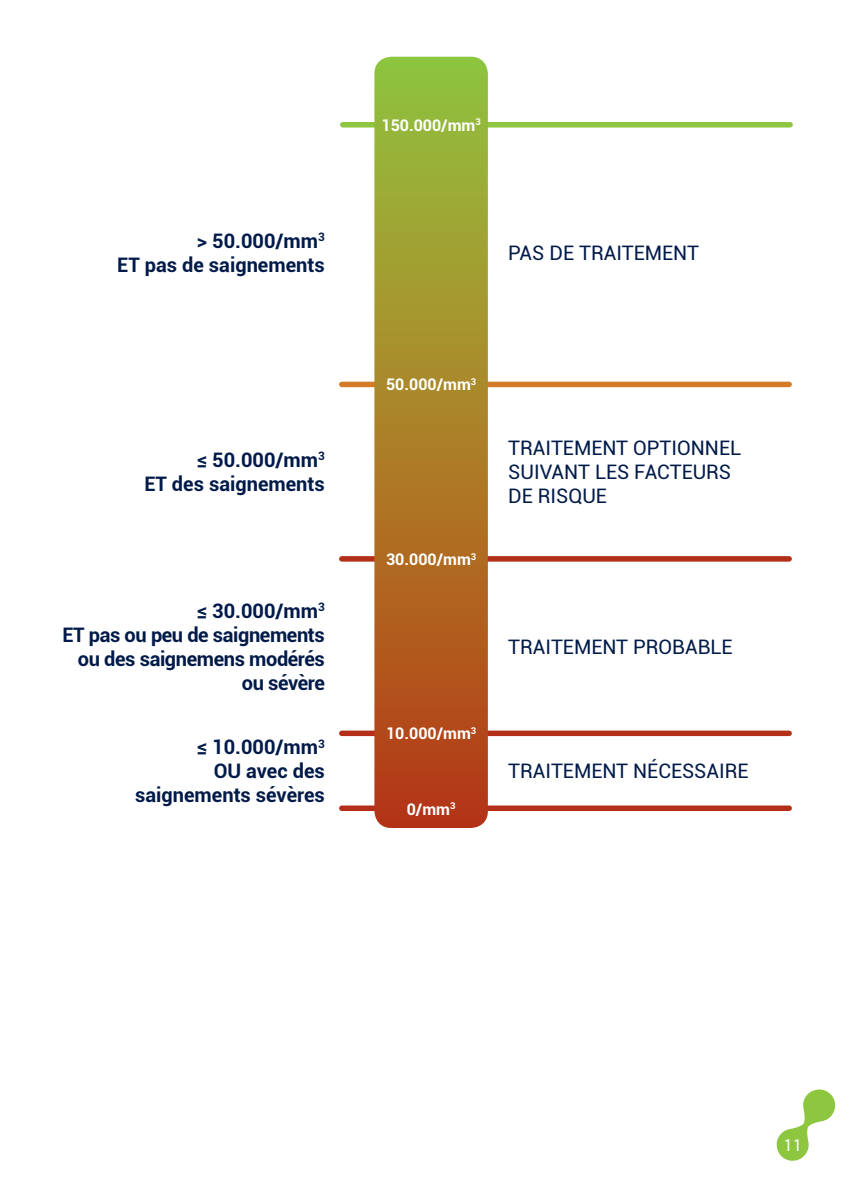
<style>
.page{position:relative;width:851px;height:1191px;background:#fff}
.page>*{position:absolute;margin:0;border:0;box-sizing:border-box;transform-origin:0 0}
.t1{font:20px/24px "Roboto";color:#001a49}
.t2{font:700 20px/24px "Roboto";color:#001a49;text-align:right}
.t3{font:700 20px/24px "Roboto";letter-spacing:-.02em;color:#001a49;text-align:right}
.t4{font:18px "Myriad Pro";color:#fff}
.t5{font:700 16px "Roboto";color:#fff}
</style>
<div class="page">
<svg style="left:776px;top:1089px;width:59px;height:72px"></svg>
<div style="left:343px;top:122px;width:447px;height:5px;background:#8dc63f"></div>
<div style="left:342px;top:382px;width:447px;height:5px;background:#d47b27"></div>
<div style="left:342px;top:556px;width:447px;height:5px;background:#b42f17"></div>
<div style="left:342px;top:730px;width:447px;height:6px;background:#b42f17"></div>
<div style="left:342px;top:805px;width:447px;height:6px;background:#b42f17"></div>
<svg style="left:374px;top:57px;width:114px;height:771px;background:#a9802b"></svg>
<p class="t2" style="left:117px;top:228px;width:209px">&gt; 50.000/mm<sup>3<br></sup>ET pas de saignements</p>
<p class="t2" style="left:144px;top:447px;width:182px">≤ 50.000/mm<sup>3<br></sup>ET des saignements</p>
<p class="t3" style="left:62px;top:597px;width:264px">≤ 30.000/mm<sup>3<br></sup>ET pas ou peu de saignements ou des saignemens modérés ou sévère</p>
<p class="t2" style="left:135px;top:734px;width:191px">≤ 10.000/mm<sup>3<br></sup>OU avec des saignements sévères</p>
<p class="t5" style="left:381px;top:114px;width:101px">150.000/mm<sup>3</sup></p>
<p class="t1" style="left:508px;top:240px;width:192px">PAS DE TRAITEMENT</p>
<p class="t5" style="left:386px;top:373px;width:92px">50.000/mm<sup>3</sup></p>
<p class="t5" style="left:386px;top:548px;width:92px">30.000/mm<sup>3</sup></p>
<p class="t5" style="left:386px;top:722px;width:92px">10.000/mm<sup>3</sup></p>
<p class="t5" style="left:407px;top:797px;width:50px">0/mm<sup>3</sup></p>
<p class="t1" style="left:508px;top:435px;width:234px">TRAITEMENT OPTIONNEL<br>SUIVANT LES FACTEURS<br>DE RISQUE</p>
<p class="t1" style="left:508px;top:634px;width:226px">TRAITEMENT PROBABLE</p>
<p class="t1" style="left:508px;top:758px;width:242px">TRAITEMENT NÉCESSAIRE</p>
<p class="t4" style="left:783px;top:1135px;width:20px">11</p>
</div>
